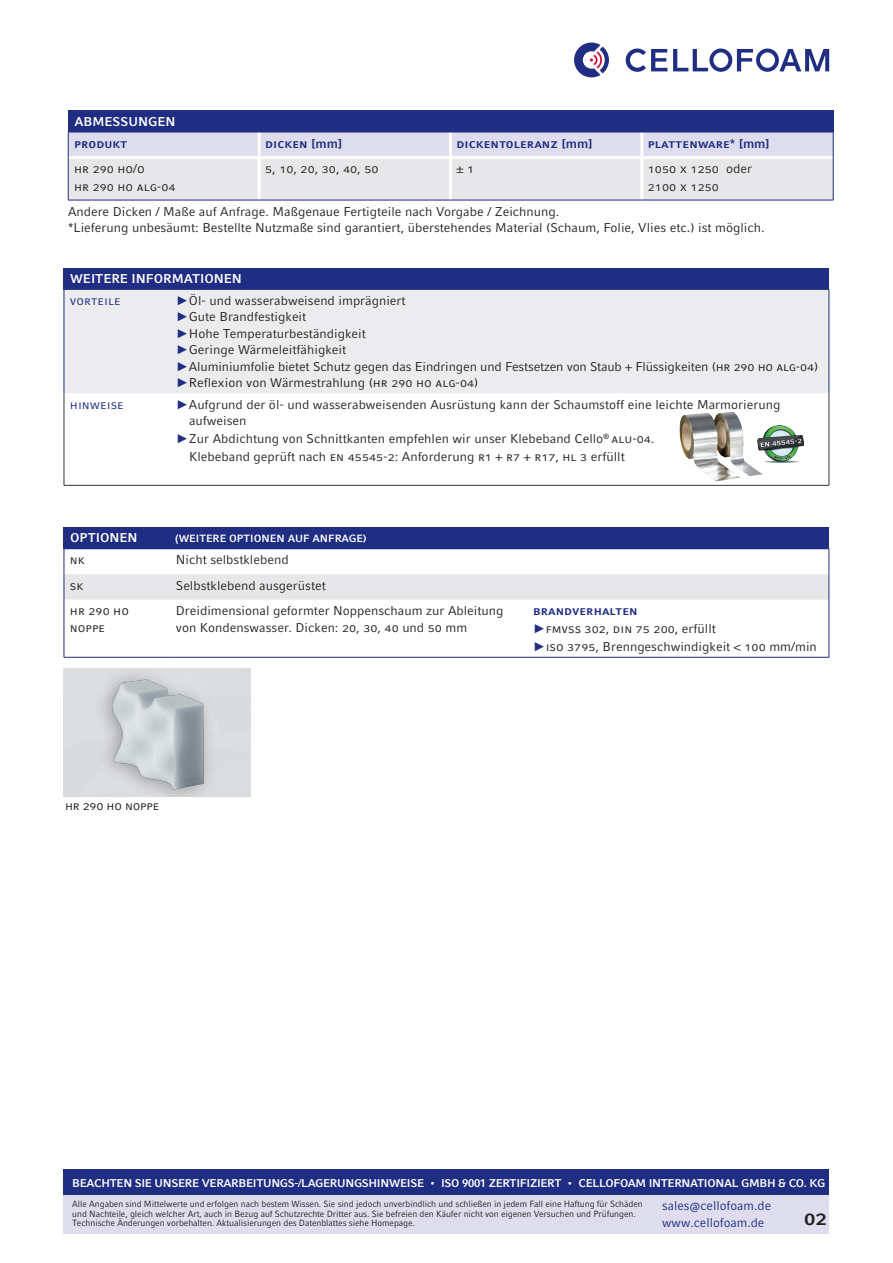
<style>
.page{position:relative;width:893px;height:1263px;background:#fff}
.page>*{position:absolute;margin:0;border:0;box-sizing:border-box;transform-origin:0 0}
.t1{font:700 21px "Compatil Fact LT Pro";color:#231f20}
.Aufzählungen{font:12.75px/16.5px "Compatil Fact LT Pro";color:#231f20}
.Aufzählungen-2{font:700 12.75px "Compatil Fact LT Pro";color:#1f2d82}
.Aufzählungen-3{font:12.75px/16.5px "Compatil Fact LT Pro";color:#1f2d82}
.Überschrift{font:700 12.75px "Compatil Fact LT Pro";color:#fff}
.Aufzählungen-4{font:12.75px "Compatil Fact LT Pro";letter-spacing:-.02em;color:#231f20}
.t2{font:700 11.25px "Compatil Fact LT Pro";letter-spacing:-.025em;color:#fff}
.Überschrift-2{font:700 10.5px "Compatil Fact LT Pro";color:#fff}
.t3{font:9px/9.8px "Compatil Fact LT Pro";letter-spacing:-.01em;color:#231f20;scale:.96 1}
.s1{font-family:"Arial";color:#1f2d82}
.s2{font-family:"Arial"}
.s3{font-weight:700;color:#1f2d82}
.s4{font-family:"Arial";font-weight:700;color:#1f2d82}
</style>
<div class="page">
<div style="left:64px;top:268px;width:765px;height:21px;background:#1f2d82"></div>
<div style="left:65px;top:290px;width:764px;height:103px;background:#ececee"></div>
<svg style="left:65px;top:393px;width:764px;height:92px"></svg>
<hr style="left:64px;top:289px;width:106px;height:1px;background:#1f2d82">
<hr style="left:64px;top:290px;width:1px;height:103px;background:#1f2d82">
<hr style="left:170px;top:289px;width:659px;height:1px;background:#1f2d82">
<hr style="left:829px;top:290px;width:1px;height:103px;background:#1f2d82">
<hr style="left:64px;top:393px;width:1px;height:92px;background:#323640">
<hr style="left:829px;top:393px;width:1px;height:92px;background:#323640">
<hr style="left:64px;top:485px;width:106px;height:1px;background:#323640">
<hr style="left:170px;top:485px;width:659px;height:1px;background:#323640">
<img style="left:662px;top:410px;width:115px;height:72px">
<div style="left:64px;top:527px;width:765px;height:22px;background:#1f2d82"></div>
<svg style="left:64px;top:549px;width:766px;height:108px"></svg>
<hr style="left:64px;top:600px;width:1px;height:57px;background:#1f2d82">
<hr style="left:64px;top:657px;width:106px;height:1px;background:#1f2d82">
<hr style="left:170px;top:657px;width:357px;height:1px;background:#1f2d82">
<hr style="left:829px;top:600px;width:1px;height:57px;background:#1f2d82">
<hr style="left:527px;top:657px;width:302px;height:1px;background:#1f2d82">
<div style="left:68px;top:111px;width:765px;height:21px;background:#1f2d82"></div>
<svg style="left:68px;top:132px;width:766px;height:68px;background:#e1e2e9"></svg>
<hr style="left:68px;top:158px;width:1px;height:42px;background:#1f2d82">
<hr style="left:68px;top:200px;width:191px;height:1px;background:#1f2d82">
<hr style="left:259px;top:200px;width:191px;height:1px;background:#1f2d82">
<hr style="left:450px;top:200px;width:192px;height:1px;background:#1f2d82">
<hr style="left:833px;top:158px;width:1px;height:42px;background:#1f2d82">
<hr style="left:642px;top:200px;width:191px;height:1px;background:#1f2d82">
<img style="left:64px;top:668px;width:187px;height:128px">
<img style="left:758px;top:425px;width:46px;height:38px">
<svg style="left:574px;top:43px;width:35px;height:34px"></svg>
<svg style="left:626px;top:49px;width:41px;height:23px"></svg>
<svg style="left:673px;top:49px;width:156px;height:23px"></svg>
<div style="left:64px;top:1171px;width:765px;height:62px;background:#dddded"></div>
<div style="left:64px;top:1169px;width:765px;height:26px;background:#1f2d82"></div>
<p class="Überschrift" style="left:74px;top:114px;width:103px">ABMESSUNGEN</p>
<p class="Aufzählungen-2" style="left:74px;top:136px;width:55px">produkt</p>
<p class="Aufzählungen-2" style="left:265px;top:136px;width:79px">dicken [mm]</p>
<p class="Aufzählungen-2" style="left:456px;top:136px;width:138px">dickentoleranz [mm]</p>
<p class="Aufzählungen-2" style="left:648px;top:136px;width:124px">plattenware* [mm]</p>
<p class="Aufzählungen" style="left:74px;top:160px;width:72px">hr 290 ho/o</p>
<p class="Aufzählungen" style="left:74px;top:178px;width:103px">hr 290 ho alg-04</p>
<p class="Aufzählungen" style="left:265px;top:160px;width:115px">5, 10, 20, 30, 40, 50</p>
<p class="Aufzählungen" style="left:456px;top:160px;width:19px">± 1</p>
<p class="Aufzählungen" style="left:648px;top:160px;width:106px">1050 x 1250 oder</p>
<p class="Aufzählungen" style="left:648px;top:178px;width:73px">2100 x 1250</p>
<p class="Aufzählungen" style="left:68px;top:203px;width:698px">Andere Dicken / Maße auf Anfrage. Maßgenaue Fertigteile nach Vorgabe / Zeichnung.<br>*Lieferung unbesäumt: Bestellte Nutzmaße sind garantiert, überstehendes Material (Schaum, Folie, Vlies etc.) ist möglich.</p>
<p class="Überschrift" style="left:70px;top:271px;width:173px">WEITERE INFORMATIONEN</p>
<p class="Aufzählungen-3" style="left:70px;top:292px;width:52px">Vorteile</p>
<p class="Aufzählungen" style="left:176px;top:292px;width:643px"><span class="s1">►</span>Öl- und wasserabweisend imprägniert<br><span class="s1">►</span>Gute Brandfestigkeit<br><span class="s1">►</span>Hohe Temperaturbeständigkeit<br><span class="s1">►</span>Geringe Wärmeleitfähigkeit<br><span class="s1">►</span>Aluminiumfolie bietet Schutz gegen das Eindringen und Festsetzen von Staub + Flüssigkeiten (hr 290 ho alg-04) <span class="s1">►</span>Reflexion von Wärmestrahlung (hr 290 ho alg-04)</p>
<p class="Aufzählungen-3" style="left:70px;top:396px;width:55px">hinweise</p>
<p class="Aufzählungen" style="left:189px;top:396px;width:593px;text-indent:-13px"><span class="s1">►</span>Aufgrund der öl- und wasserabweisenden Ausrüstung kann der Schaumstoff eine leichte Marmorierung aufweisen</p>
<p class="Aufzählungen" style="left:189px;top:430px;width:467px;line-height:18px;text-indent:-13px"><span class="s1">►</span>Zur Abdichtung von Schnittkanten empfehlen wir unser Klebeband Cello<sup>®</sup> alu-04.<br>Klebeband geprüft nach en 45545-2: Anforderung r1 + r7 + r17, hl 3 erfüllt</p>
<p class="Überschrift" style="left:70px;top:530px;width:69px">OPTIONEN</p>
<p class="Überschrift-2" style="left:175px;top:532px;width:193px"><span class="s2">(</span>WEITERE OPTIONEN AUF ANFRAGE)</p>
<p class="Aufzählungen" style="left:70px;top:552px;width:17px">nk</p>
<p class="Aufzählungen" style="left:176px;top:552px;width:114px">Nicht selbstklebend</p>
<p class="Aufzählungen" style="left:70px;top:577px;width:15px">sk</p>
<p class="Aufzählungen" style="left:176px;top:577px;width:151px">Selbstklebend ausgerüstet</p>
<p class="Aufzählungen" style="left:70px;top:603px;width:61px">hr 290 ho noppe</p>
<p class="Aufzählungen" style="left:176px;top:603px;width:329px">Dreidimensional geformter Noppenschaum zur Ableitung von Kondenswasser. Dicken: 20, 30, 40 und 50 mm</p>
<p class="Aufzählungen" style="left:533px;top:602px;width:285px;line-height:18px"><span class="s3">brandverhalten<br></span><span class="s4">►</span>fmvss 302, din 75 200, erfüllt<br><span class="s4">►</span>iso 3795, Brenngeschwindigkeit &lt; 100 mm/min</p>
<p class="Aufzählungen-4" style="left:65px;top:798px;width:96px">hr 290 ho noppe</p>
<p class="t2" style="left:72px;top:1176px;width:755px">BEACHTEN SIE UNSERE VERARBEITUNGS-/LAGERUNGSHINWEISE • ISO 9001 ZERTIFIZIERT • CELLOFOAM INTERNATIONAL GMBH &amp; CO. KG</p>
<p class="Aufzählungen-3" style="left:662px;top:1198px;width:110px">sales@cellofoam.de www.cellofoam.de</p>
<p class="t3" style="left:72px;top:1199px;width:596px">Alle Angaben sind Mittelwerte und erfolgen nach bestem Wissen. Sie sind jedoch unverbindlich und schließen in jedem Fall eine Haftung für Schäden und Nachteile, gleich welcher Art, auch in Bezug auf Schutzrechte Dritter aus. Sie befreien den Käufer nicht von eigenen Versuchen und Prüfungen.<br>Technische Änderungen vorbehalten. Aktualisierungen des Datenblattes siehe Homepage.</p>
<h1 class="t1" style="left:804px;top:1205px;width:24px">02</h1>
</div>
